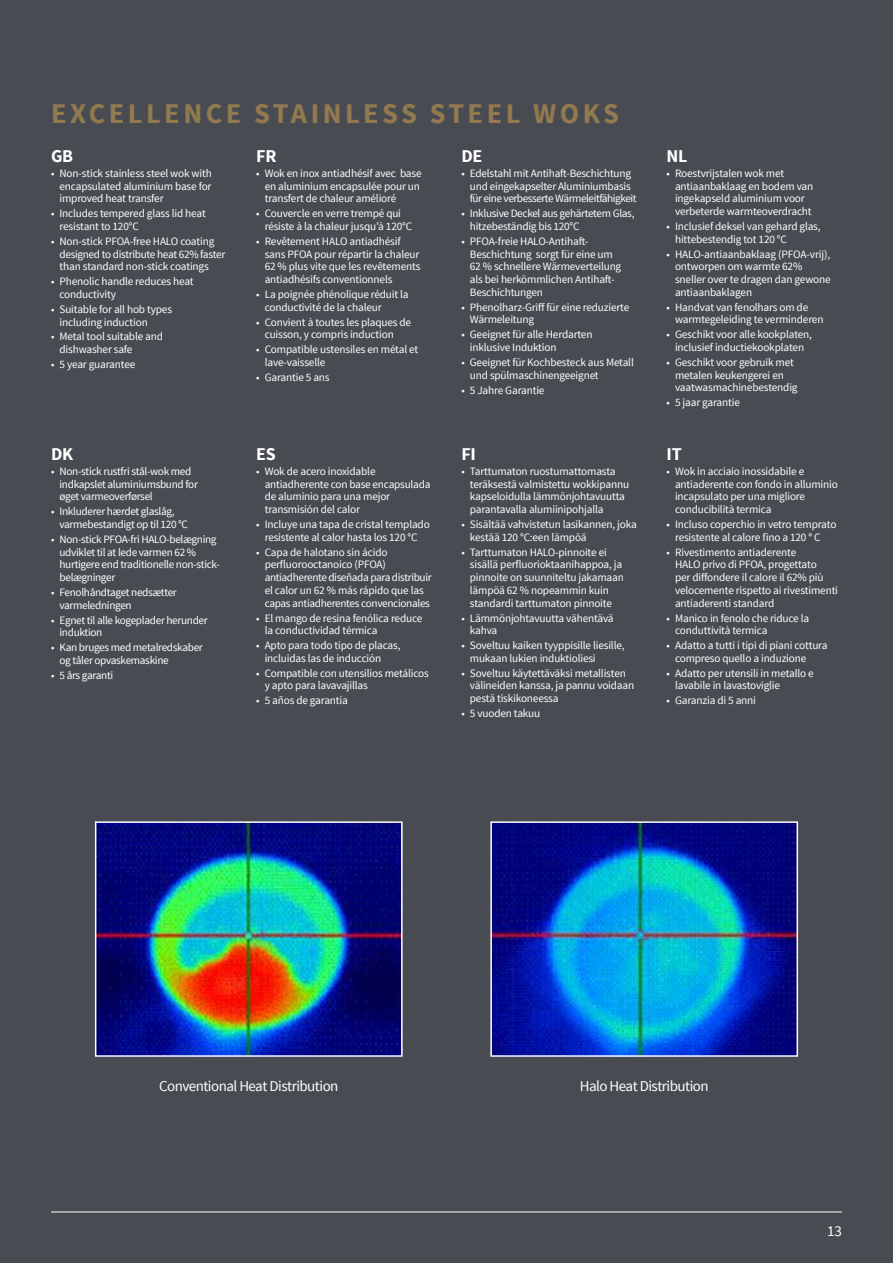
<style>
.page{position:relative;width:893px;height:1263px;background:#484c52}
.page>*{position:absolute;margin:0;border:0;box-sizing:border-box;transform-origin:0 0}
.t1{font:700 28.5px "Source Sans Pro";letter-spacing:.12em;color:#93794f}
.t2{font:700 18px "Source Sans Pro";letter-spacing:-.015em;color:#fff}
.t3{font:15px "Source Sans Pro";letter-spacing:-.035em;color:#fff}
.t4{font:11.25px/12.8px "Source Sans Pro";letter-spacing:-.015em;color:#fff}
</style>
<div class="page">
<hr style="left:51px;top:1211px;width:791px;height:1px;background:#fff">
<img style="left:493px;top:824px;width:302px;height:230px">
<div style="left:490px;top:821px;width:308px;height:236px;border:2px solid #fff"></div>
<img style="left:98px;top:824px;width:302px;height:230px">
<div style="left:95px;top:821px;width:308px;height:236px;border:2px solid #fff"></div>
<h1 class="t1" style="left:51px;top:96px;width:569px">EXCELLENCE STAINLESS STEEL WOKS</h1>
<h2 class="t2" style="left:51px;top:144px;width:24px">GB</h2>
<p class="t4" style="left:60px;top:167px;width:154px;text-align:justify;text-indent:-9px">• Non-stick stainless steel wok with encapsulated aluminium base for improved heat transfer</p>
<p class="t4" style="left:60px;top:207px;width:148px;text-indent:-9px">• Includes tempered glass lid heat resistant to 120°C</p>
<p class="t4" style="left:60px;top:235px;width:167px;text-indent:-9px">• Non-stick PFOA-free HALO coating designed to distribute heat 62% faster than standard non-stick coatings</p>
<p class="t4" style="left:60px;top:275px;width:136px;text-indent:-9px">• Phenolic handle reduces heat conductivity</p>
<p class="t4" style="left:60px;top:303px;width:114px;text-indent:-9px">• Suitable for all hob types including induction</p>
<p class="t4" style="left:60px;top:331px;width:105px;text-indent:-9px">• Metal tool suitable and dishwasher safe</p>
<p class="t4" style="left:51px;top:358px;width:86px">• 5 year guarantee</p>
<h2 class="t2" style="left:51px;top:442px;width:24px">DK</h2>
<p class="t4" style="left:60px;top:465px;width:140px;text-indent:-9px">• Non-stick rustfri stål-wok med indkapslet aluminiumsbund for øget varmeoverførsel</p>
<p class="t4" style="left:60px;top:505px;width:130px;text-indent:-9px">• Inkluderer hærdet glaslåg, varmebestandigt op til 120 °C</p>
<p class="t4" style="left:60px;top:533px;width:162px;text-indent:-9px">• Non-stick PFOA-fri HALO-belægning udviklet til at lede varmen 62 % hurtigere end traditionelle non-stick&shy;belægninger</p>
<p class="t4" style="left:60px;top:586px;width:119px;text-indent:-9px">• Fenolhåndtaget nedsætter varmeledningen</p>
<p class="t4" style="left:60px;top:614px;width:150px;text-indent:-9px">• Egnet til alle kogeplader herunder induktion</p>
<p class="t4" style="left:60px;top:641px;width:145px;text-indent:-9px">• Kan bruges med metalredskaber og tåler opvaskemaskine</p>
<p class="t4" style="left:51px;top:669px;width:64px">• 5 års garanti</p>
<h2 class="t2" style="left:256px;top:144px;width:22px">FR</h2>
<p class="t4" style="left:265px;top:167px;width:158px;text-indent:-9px">• Wok en inox antiadhésif avec base en aluminium encapsulée pour un transfert de chaleur amélioré</p>
<p class="t4" style="left:265px;top:207px;width:149px;text-indent:-9px">• Couvercle en verre trempé qui résiste à la chaleur jusqu’à 120°C</p>
<p class="t4" style="left:265px;top:235px;width:157px;text-indent:-9px">• Revêtement HALO antiadhésif sans PFOA pour répartir la chaleur<br>62 % plus vite que les revêtements antiadhésifs conventionnels</p>
<p class="t4" style="left:265px;top:288px;width:145px;text-indent:-9px">• La poignée phénolique réduit la conductivité de la chaleur</p>
<p class="t4" style="left:265px;top:316px;width:148px;text-indent:-9px">• Convient à toutes les plaques de cuisson, y compris induction</p>
<p class="t4" style="left:265px;top:343px;width:155px;text-indent:-9px">• Compatible ustensiles en métal et lave-vaisselle</p>
<p class="t4" style="left:256px;top:371px;width:75px">• Garantie 5 ans</p>
<h2 class="t2" style="left:256px;top:442px;width:21px">ES</h2>
<p class="t4" style="left:265px;top:465px;width:167px;text-indent:-9px">• Wok de acero inoxidable antiadherente con base encapsulada de aluminio para una mejor transmisión del calor</p>
<p class="t4" style="left:256px;top:518px;width:175px;text-align:center">• Incluye una tapa de cristal templado resistente al calor hasta los 120 °C</p>
<p class="t4" style="left:265px;top:546px;width:168px;text-indent:-9px">• Capa de halotano sin ácido perfluorooctanoico (PFOA) antiadherente diseñada para distribuir el calor un 62 % más rápido que las capas antiadherentes convencionales</p>
<p class="t4" style="left:265px;top:612px;width:159px;text-indent:-9px">• El mango de resina fenólica reduce la conductividad térmica</p>
<p class="t4" style="left:265px;top:639px;width:137px;text-indent:-9px">• Apto para todo tipo de placas, incluidas las de inducción</p>
<p class="t4" style="left:265px;top:667px;width:166px;text-indent:-9px">• Compatible con utensilios metálicos y apto para lavavajillas</p>
<p class="t4" style="left:256px;top:694px;width:93px">• 5 años de garantía</p>
<h2 class="t2" style="left:461px;top:144px;width:23px">DE</h2>
<p class="t4" style="left:470px;top:167px;width:168px;text-indent:-9px">• Edelstahl mit Antihaft-Beschichtung und eingekapselter Aluminiumbasis für eine verbesserte Wärmeleitfähigkeit</p>
<p class="t4" style="left:470px;top:207px;width:166px;text-indent:-9px">• Inklusive Deckel aus gehärtetem Glas, hitzebeständig bis 120°C</p>
<p class="t4" style="left:470px;top:235px;width:153px;text-indent:-9px">• PFOA-freie HALO-Antihaft-<br>Beschichtung sorgt für eine um<br>62 % schnellere Wärmeverteilung als bei herkömmlichen Antihaft-<br>Beschichtungen</p>
<p class="t4" style="left:470px;top:301px;width:161px;text-indent:-9px">• Phenolharz-Griff für eine reduzierte<br>Wärmeleitung</p>
<p class="t4" style="left:470px;top:328px;width:124px;text-indent:-9px">• Geeignet für alle Herdarten inklusive Induktion</p>
<p class="t4" style="left:470px;top:356px;width:165px;text-indent:-9px">• Geeignet für Kochbesteck aus Metall und spülmaschinengeeignet</p>
<p class="t4" style="left:461px;top:384px;width:85px">• 5 Jahre Garantie</p>
<h2 class="t2" style="left:461px;top:442px;width:16px">FI</h2>
<p class="t4" style="left:470px;top:465px;width:161px;text-indent:-9px">• Tarttumaton ruostumattomasta teräksestä valmistettu wokkipannu kapseloidulla lämmönjohtavuutta parantavalla alumiinipohjalla</p>
<p class="t4" style="left:470px;top:518px;width:168px;text-indent:-9px">• Sisältää vahvistetun lasikannen, joka kestää 120 °C:een lämpöä</p>
<p class="t4" style="left:470px;top:546px;width:156px;text-indent:-9px">• Tarttumaton HALO-pinnoite ei sisällä perfluorioktaanihappoa, ja pinnoite on suunniteltu jakamaan lämpöä 62 % nopeammin kuin standardi tarttumaton pinnoite</p>
<p class="t4" style="left:470px;top:612px;width:145px;text-indent:-9px">• Lämmönjohtavuutta vähentävä kahva</p>
<p class="t4" style="left:470px;top:639px;width:156px;text-indent:-9px">• Soveltuu kaiken tyyppisille liesille, mukaan lukien induktioliesi</p>
<p class="t4" style="left:470px;top:667px;width:166px;text-indent:-9px">• Soveltuu käytettäväksi metallisten välineiden kanssa, ja pannu voidaan pestä tiskikoneessa</p>
<p class="t4" style="left:461px;top:707px;width:80px">• 5 vuoden takuu</p>
<h2 class="t2" style="left:666px;top:144px;width:23px">NL</h2>
<p class="t4" style="left:675px;top:167px;width:140px;text-indent:-9px">• Roestvrijstalen wok met antiaanbaklaag en bodem van ingekapseld aluminium voor verbeterde warmteoverdracht</p>
<p class="t4" style="left:675px;top:220px;width:147px;text-indent:-9px">• Inclusief deksel van gehard glas, hittebestendig tot 120 °C</p>
<p class="t4" style="left:675px;top:248px;width:157px;text-indent:-9px">• HALO-antiaanbaklaag (PFOA-vrij), ontworpen om warmte 62% sneller over te dragen dan gewone antiaanbaklagen</p>
<p class="t4" style="left:675px;top:301px;width:150px;text-indent:-9px">• Handvat van fenolhars om de warmtegeleiding te verminderen</p>
<p class="t4" style="left:666px;top:328px;width:147px;text-align:center">• Geschikt voor alle kookplaten, inclusief inductiekookplaten</p>
<p class="t4" style="left:675px;top:356px;width:124px;text-indent:-9px">• Geschikt voor gebruik met metalen keukengerei en vaatwasmachinebestendig</p>
<p class="t4" style="left:666px;top:396px;width:75px">• 5 jaar garantie</p>
<h2 class="t2" style="left:666px;top:442px;width:17px">IT</h2>
<p class="t4" style="left:675px;top:465px;width:164px;text-indent:-9px">• Wok in acciaio inossidabile e antiaderente con fondo in alluminio incapsulato per una migliore conducibilità termica</p>
<p class="t4" style="left:675px;top:518px;width:163px;text-indent:-9px">• Incluso coperchio in vetro temprato resistente al calore fino a 120 ° C</p>
<p class="t4" style="left:675px;top:546px;width:165px;text-indent:-9px">• Rivestimento antiaderente<br>HALO privo di PFOA, progettato<br>per diffondere il calore il 62% più velocemente rispetto ai rivestimenti antiaderenti standard</p>
<p class="t4" style="left:675px;top:612px;width:136px;text-indent:-9px">• Manico in fenolo che riduce la conduttività termica</p>
<p class="t4" style="left:675px;top:639px;width:154px;text-indent:-9px">• Adatto a tutti i tipi di piani cottura compreso quello a induzione</p>
<p class="t4" style="left:675px;top:667px;width:140px;text-indent:-9px">• Adatto per utensili in metallo e lavabile in lavastoviglie</p>
<p class="t4" style="left:666px;top:694px;width:91px">• Garanzia di 5 anni</p>
<h3 class="t3" style="left:159px;top:1077px;width:181px">Conventional Heat Distribution</h3>
<h3 class="t3" style="left:580px;top:1077px;width:130px">Halo Heat Distribution</h3>
<h3 class="t3" style="left:827px;top:1222px;width:16px">13</h3>
</div>
